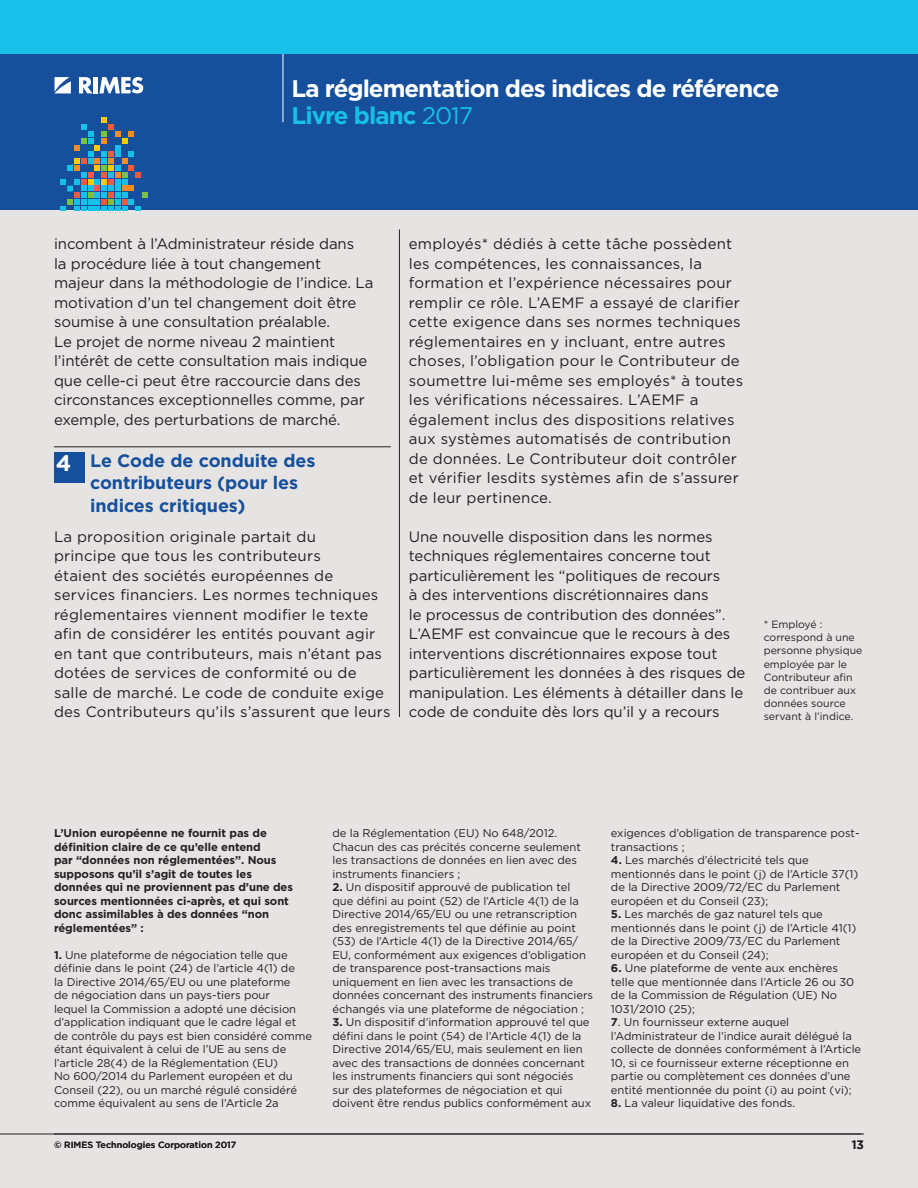
<style>
.page{position:relative;width:918px;height:1188px;background:#fff}
.page>*{position:absolute;margin:0;border:0;box-sizing:border-box;transform-origin:0 0}
.t1{font:700 24px/27px "Gotham";letter-spacing:-.04em;color:#fff}
.t2{font:700 22.5px "Gotham";color:#fff}
.t3{font:700 18px/22.5px "Gotham";letter-spacing:-.005em;color:#16509c}
.t4{font:15px/19.5px "Gotham";color:#231f20}
.t5{font:500 12px "Gotham";color:#231f20}
.t6{font:11.25px/13.5px "Gotham";letter-spacing:-.005em;color:#231f20}
.t7{font:700 11.25px/13.5px "Gotham";letter-spacing:-.005em;color:#231f20}
.t8{font:10.5px/13.2px "Gotham";color:#231f20}
.t9{font:500 9px "Gotham";color:#231f20}
.s1{color:#17c0e9}
.s2{font-weight:400;color:#17c0e9}
.s3{font-weight:700}
</style>
<div class="page">
<div style="left:0;top:189px;width:918px;height:999px;background:#e6e4e3"></div>
<div style="left:0;top:0;width:918px;height:210px;background:#16509c"></div>
<div style="left:0;top:0;width:918px;height:54px;background:#17c0e9"></div>
<hr style="left:0;top:1134px;width:861px;height:1px;background:#231f20">
<svg style="left:60px;top:118px;width:88px;height:92px"></svg>
<svg style="left:54px;top:77px;width:17px;height:16px"></svg>
<svg style="left:79px;top:77px;width:13px;height:16px"></svg>
<hr style="left:94px;top:77px;width:4px;height:16px;background:#fff">
<svg style="left:99px;top:77px;width:44px;height:16px"></svg>
<hr style="left:283px;top:54px;width:1px;height:68px;background:#fff">
<hr style="left:54px;top:447px;width:337px;height:1px;background:#231f20">
<hr style="left:54px;top:1134px;width:810px;height:1px;background:#231f20">
<div style="left:54px;top:453px;width:30px;height:30px;background:#16509c"></div>
<hr style="left:399px;top:229px;width:1px;height:488px;background:#231f20">
<h1 class="t1" style="left:292px;top:75px;width:489px">La réglementation des indices de référence<br><span class="s1">Livre blanc</span> <span class="s2">2017</span></h1>
<p class="t4" style="left:54px;top:234px;width:321px">incombent à l’Administrateur réside dans<br>la procédure liée à tout changement majeur dans la méthodologie de l’indice. La motivation d’un tel changement doit être soumise à une consultation préalable.<br>Le projet de norme niveau 2 maintient l’intérêt de cette consultation mais indique que celle-ci peut être raccourcie dans des circonstances exceptionnelles comme, par exemple, des perturbations de marché.</p>
<h3 class="t3" style="left:90px;top:449px;width:227px">Le Code de conduite des contributeurs (pour les indices critiques)</h3>
<p class="t4" style="left:54px;top:527px;width:338px">La proposition originale partait du<br>principe que tous les contributeurs<br>étaient des sociétés européennes de services financiers. Les normes techniques réglementaires viennent modifier le texte afin de considérer les entités pouvant agir en tant que contributeurs, mais n’étant pas dotées de services de conformité ou de salle de marché. Le code de conduite exige des Contributeurs qu’ils s’assurent que leurs</p>
<h2 class="t2" style="left:56px;top:451px;width:17px">4</h2>
<p class="t4" style="left:409px;top:234px;width:336px">employés* dédiés à cette tâche possèdent les compétences, les connaissances, la formation et l’expérience nécessaires pour remplir ce rôle. L’AEMF a essayé de clarifier cette exigence dans ses normes techniques réglementaires en y incluant, entre autres choses, l’obligation pour le Contributeur de soumettre lui-même ses employés* à toutes les vérifications nécessaires. L’AEMF a également inclus des dispositions relatives aux systèmes automatisés de contribution de données. Le Contributeur doit contrôler et vérifier lesdits systèmes afin de s’assurer de leur pertinence.</p>
<p class="t4" style="left:409px;top:527px;width:338px">Une nouvelle disposition dans les normes techniques réglementaires concerne tout particulièrement les “politiques de recours<br>à des interventions discrétionnaires dans<br>le processus de contribution des données”.<br>L’AEMF est convaincue que le recours à des interventions discrétionnaires expose tout particulièrement les données à des risques de manipulation. Les éléments à détailler dans le code de conduite dès lors qu’il y a recours</p>
<p class="t8" style="left:764px;top:618px;width:100px">* Employé : correspond à une personne physique employée par le<br>Contributeur afin de contribuer aux données source servant à l’indice.</p>
<p class="t7" style="left:54px;top:826px;width:241px">L’union européenne ne fournit pas de définition claire de ce qu’elle entend<br>par “données non réglementées”. Nous supposons qu’il s’agit de toutes les données qui ne proviennent pas d’une des sources mentionnées ci-après, et qui sont donc assimilables à des données “non réglementées” :</p>
<p class="t6" style="left:54px;top:948px;width:260px"><span class="s3">1.</span> Une plateforme de négociation telle que définie dans le point (24) de l’article 4(1) de<br>la Directive 2014/65/EU ou une plateforme<br>de négociation dans un pays-tiers pour<br>lequel la Commission a adopté une décision d’application indiquant que le cadre légal et de contrôle du pays est bien considéré comme étant équivalent à celui de l’UE au sens de l’article 28(4) de la Réglementation (EU)<br>No 600/2014 du Parlement européen et du Conseil (22), ou un marché régulé considéré comme équivalent au sens de l’Article 2a</p>
<p class="t6" style="left:333px;top:826px;width:250px">de la Réglementation (EU) No 648/2012.<br>Chacun des cas précités concerne seulement les transactions de données en lien avec des instruments financiers ;</p>
<p class="t6" style="left:333px;top:880px;width:262px"><span class="s3">2.</span> Un dispositif approuvé de publication tel que défini au point (52) de l’Article 4(1) de la Directive 2014/65/EU ou une retranscription des enregistrements tel que définie au point (53) de l’Article 4(1) de la Directive 2014/65/ EU, conformément aux exigences d’obligation de transparence post-transactions mais uniquement en lien avec les transactions de données concernant des instruments financiers échangés via une plateforme de négociation ;</p>
<p class="t6" style="left:333px;top:1015px;width:260px"><span class="s3">3.</span> Un dispositif d’information approuvé tel que défini dans le point (54) de l’Article 4(1) de la Directive 2014/65/EU, mais seulement en lien avec des transactions de données concernant les instruments financiers qui sont négociés sur des plateformes de négociation et qui doivent être rendus publics conformément aux</p>
<p class="t6" style="left:611px;top:826px;width:250px">exigences d’obligation de transparence post&shy;transactions ;</p>
<p class="t6" style="left:611px;top:853px;width:249px"><span class="s3">4.</span> Les marchés d’électricité tels que mentionnés dans le point (j) de l’Article 37(1) de la Directive 2009/72/EC du Parlement européen et du Conseil (23);</p>
<p class="t6" style="left:611px;top:907px;width:247px"><span class="s3">5.</span> Les marchés de gaz naturel tels que mentionnés dans le point (j) de l’Article 41(1) de la Directive 2009/73/EC du Parlement européen et du Conseil (24);</p>
<p class="t6" style="left:611px;top:961px;width:245px"><span class="s3">6.</span> Une plateforme de vente aux enchères telle que mentionnée dans l’Article 26 ou 30 de la Commission de Régulation (UE) No 1031/2010 (25);</p>
<p class="t6" style="left:611px;top:1015px;width:252px"><span class="s3">7</span>. Un fournisseur externe auquel l’Administrateur de l’indice aurait délégué la collecte de données conformément à l’Article 10, si ce fournisseur externe réceptionne en partie ou complètement ces données d’une entité mentionnée du point (i) au point (vi);</p>
<p class="t6" style="left:611px;top:1096px;width:186px"><span class="s3">8.</span> La valeur liquidative des fonds.</p>
<p class="t9" style="left:54px;top:1140px;width:184px">© RIMES Technologies Corporation 2017</p>
<p class="t5" style="left:852px;top:1137px;width:14px">13</p>
</div>
